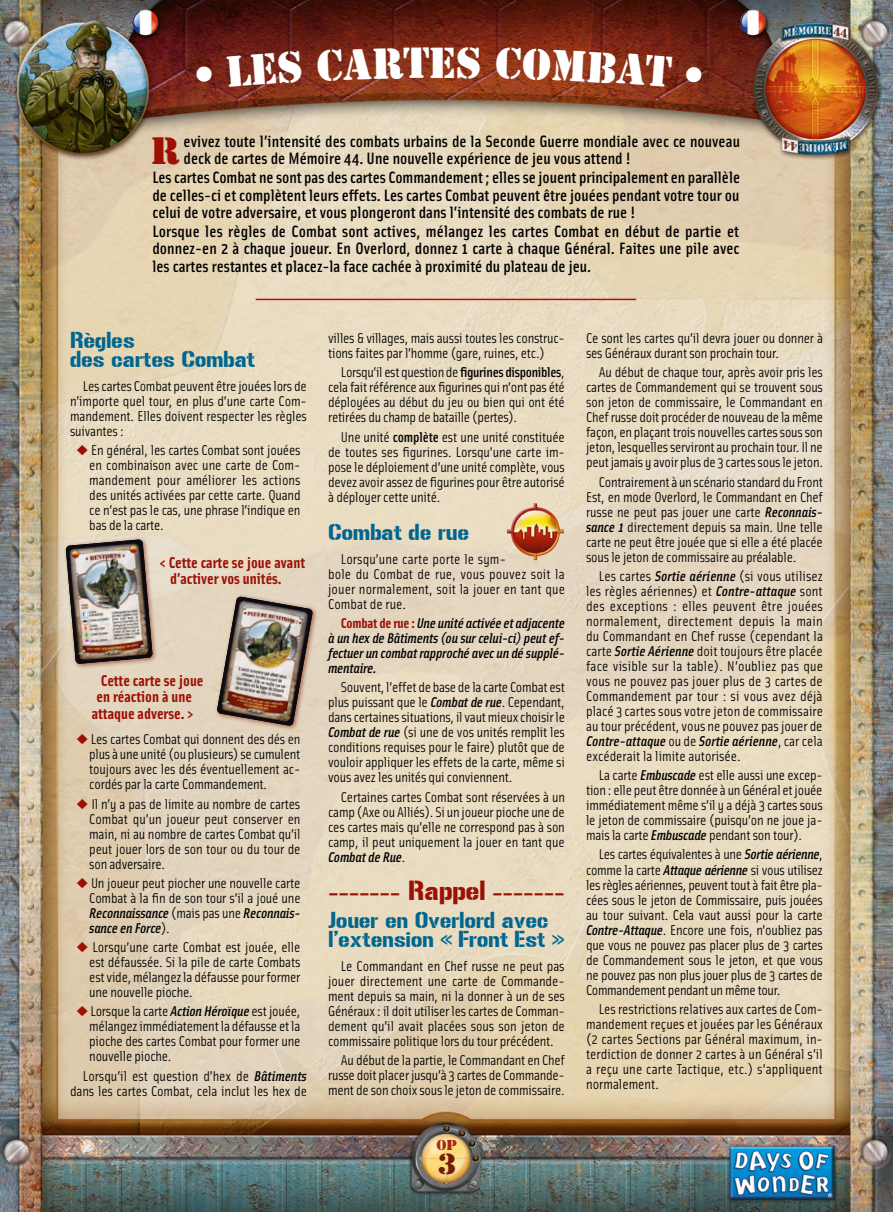
<style>
.page{position:relative;width:893px;height:1212px;background:#fff}
.page>*{position:absolute;margin:0;border:0;box-sizing:border-box;transform-origin:0 0}
.t1{font:40.5px "Stencil";color:#fff}
.t2{font:35.55px "Stencil";color:#9c1006;scale:1.05 1}
.t3{font:27px "Gunplay";letter-spacing:-.015em;color:#9c1006;scale:1.05 1}
.t4{font:27px "Stencil";color:#731d06;scale:1.11 1}
.t5{font:22.5px/19.2px "Gunplay";letter-spacing:-.015em;color:#006690;scale:1.05 1}
.t6{font:500 16.5px/17.2px "Solex OT";color:#000;text-align:justify;scale:1.05 1}
.t7{font:700 15.75px/16.5px "Solex OT";color:#9c1006;scale:1.05 1}
.t8{font:14.25px/15px "Solex OT";letter-spacing:-.015em;color:#000;text-align:justify;scale:1.05 1}
.t9{font:italic 500 14.25px/15px "Solex OT";letter-spacing:-.015em;color:#000;text-align:justify;scale:1.05 1}
.t10{font:14.25px/15px "Solex OT";letter-spacing:.005em;color:#000;scale:1.05 1}
.t11{font:13.5px "Stencil";color:#a52915;scale:1.11 1}
.s1{color:#9c1006}
.s2{font-weight:500;font-style:italic}
.s3{font-weight:500}
.s4{font-weight:700;font-style:normal;color:#9c1006}
</style>
<div class="page">
<img style="left:0;top:0;width:893px;height:1212px">
<div style="left:132px;top:9px;width:31px;height:31px;background:#0a0800;opacity:.75"></div>
<img style="left:132px;top:10px;width:26px;height:25px;border-radius:13px">
<div style="left:740px;top:9px;width:31px;height:31px;background:#0a0800;opacity:.75"></div>
<img style="left:740px;top:10px;width:26px;height:25px;border-radius:13px">
<hr style="left:256px;top:299px;width:380px;height:1px;background:#b70e0c">
<div style="left:63px;top:536px;width:95px;height:134px;background:#944227;opacity:.75"></div>
<img style="left:66px;top:539px;width:86px;height:125px">
<div style="left:214px;top:594px;width:105px;height:137px;background:#944227;opacity:.75"></div>
<img style="left:217px;top:597px;width:95px;height:129px">
<img style="left:507px;top:503px;width:57px;height:57px">
<svg style="left:196px;top:66px;width:17px;height:16px"></svg>
<svg style="left:226px;top:48px;width:203px;height:39px;background:#802c1a"></svg>
<svg style="left:458px;top:47px;width:214px;height:40px;background:#903419"></svg>
<svg style="left:686px;top:66px;width:16px;height:17px"></svg>
<h1 class="t1" style="left:429px;top:37px;width:28px">e</h1>
<h2 class="t2" style="left:151px;top:128px;width:29px">R</h2>
<p class="t6" style="left:184px;top:132px;width:531px">evivez toute l’intensité des combats urbains de la Seconde Guerre mondiale avec ce nouveau deck de cartes de Mémoire 44. Une nouvelle expérience de jeu vous attend !</p>
<p class="t6" style="left:152px;top:168px;width:561px">Les cartes Combat ne sont pas des cartes Commandement ; elles se jouent principalement en parallèle de celles-ci et complètent leurs effets. Les cartes Combat peuvent être jouées pendant votre tour ou celui de votre adversaire, et vous plongeront dans l’intensité des combats de rue !</p>
<p class="t6" style="left:152px;top:222px;width:561px">Lorsque les règles de Combat sont actives, mélangez les cartes Combat en début de partie et donnez-en 2 à chaque joueur. En Overlord, donnez 1 carte à chaque Général. Faites une pile avec les cartes restantes et placez-la face cachée à proximité du plateau de jeu.</p>
<h3 class="t5" style="left:70px;top:332px;width:178px">Règles<br>des cartes Combat</h3>
<p class="t8" style="left:70px;top:378px;width:227px;text-indent:13px">Les cartes Combat peuvent être jouées lors de n’importe quel tour, en plus d’une carte Com&shy;mandement. Elles doivent respecter les règles suivantes :</p>
<p class="t8" style="left:89px;top:442px;width:203px;text-indent:-13px"><span class="s1">◆</span> En général, les cartes Combat sont jouées en combinaison avec une carte de Com&shy;mandement pour améliorer les actions des unités activées par cette carte. Quand ce n’est pas le cas, une phrase l’indique en bas de la carte.</p>
<p class="t7" style="left:170px;top:553px;width:130px;text-indent:-11px">&lt; Cette carte se joue avant d’activer vos unités.</p>
<p class="t7" style="left:92px;top:671px;width:108px;text-indent:9px">Cette carte se joue en réaction à une attaque adverse. &gt;</p>
<p class="t8" style="left:89px;top:731px;width:203px;text-indent:-13px"><span class="s1">◆</span> Les cartes Combat qui donnent des dés en plus à une unité (ou plusieurs) se cumulent toujours avec les dés éventuellement ac&shy;cordés par la carte Commandement.</p>
<p class="t8" style="left:89px;top:796px;width:203px;text-indent:-13px"><span class="s1">◆</span> Il n’y a pas de limite au nombre de cartes Combat qu’un joueur peut conserver en main, ni au nombre de cartes Combat qu’il peut jouer lors de son tour ou du tour de son adversaire.</p>
<p class="t8" style="left:89px;top:875px;width:203px;text-indent:-13px"><span class="s1">◆</span> Un joueur peut piocher une nouvelle carte Combat à la fin de son tour s’il a joué une <span class="s2">Reconnaissance</span> (mais pas une <span class="s2">Reconnais&shy;sance en Force</span>).</p>
<p class="t8" style="left:89px;top:939px;width:203px;text-indent:-13px"><span class="s1">◆</span> Lorsqu’une carte Combat est jouée, elle est défaussée. Si la pile de carte Combats est vide, mélangez la défausse pour former une nouvelle pioche.</p>
<p class="t8" style="left:89px;top:1003px;width:203px;text-indent:-13px"><span class="s1">◆</span> Lorsque la carte <span class="s2">Action Héroïque</span> est jouée, mélangez immédiatement la défausse et la pioche des cartes Combat pour former une nouvelle pioche.</p>
<p class="t8" style="left:70px;top:1068px;width:227px;text-align:right">Lorsqu’il est question d’hex de <span class="s2">Bâtiments </span>dans les cartes Combat, cela inclut les hex de</p>
<p class="t8" style="left:328px;top:330px;width:227px">villes &amp; villages, mais aussi toutes les construc&shy;tions faites par l’homme (gare, ruines, etc.)</p>
<p class="t8" style="left:328px;top:364px;width:227px;text-indent:13px">Lorsqu’il est question de<span class="s3">figurines disponibles</span>, cela fait référence aux figurines qui n’ont pas été déployées au début du jeu ou bien qui ont été retirées du champ de bataille (pertes).</p>
<p class="t8" style="left:328px;top:429px;width:227px;text-indent:13px">Une unité <span class="s3">complète</span> est une unité constituée de toutes ses figurines. Lorsqu’une carte im&shy;pose le déploiement d’une unité complète, vous devez avoir assez de figurines pour être autorisé à déployer cette unité.</p>
<h3 class="t5" style="left:328px;top:524px;width:136px">Combat de rue</h3>
<p class="t10" style="left:328px;top:551px;width:227px;text-indent:13px">Lorsqu’une carte porte le sym-<br>bole du Combat de rue, vous pouvez soit la jouer normalement, soit la jouer en tant que<br>Combat de rue.</p>
<p class="t9" style="left:328px;top:615px;width:227px;text-indent:13px"><span class="s4">Combat de rue :</span> Une unité activée et adjacente à un hex de Bâtiments (ou sur celui-ci) peut ef&shy;fectuer un combat rapproché avec un dé supplé&shy;mentaire.</p>
<p class="t8" style="left:328px;top:679px;width:227px;text-indent:13px">Souvent, l’effet de base de la carte Combat est plus puissant que le <span class="s2">Combat de rue</span>. Cependant, dans certaines situations, il vaut mieux choisir le <span class="s2">Combat de rue</span> (si une de vos unités remplit les conditions requises pour le faire) plutôt que de vouloir appliquer les effets de la carte, même si vous avez les unités qui conviennent.</p>
<p class="t8" style="left:328px;top:788px;width:227px;text-indent:13px">Certaines cartes Combat sont réservées à un camp (Axe ou Alliés). Si un joueur pioche une de ces cartes mais qu’elle ne correspond pas à son camp, il peut uniquement la jouer en tant que <span class="s2">Combat de Rue</span>.</p>
<h3 class="t3" style="left:328px;top:876px;width:227px">------- Rappel -------</h3>
<h3 class="t5" style="left:328px;top:912px;width:227px">Jouer en Overlord avec l’extension « Front Est »</h3>
<p class="t8" style="left:328px;top:957px;width:227px;text-indent:13px">Le Commandant en Chef russe ne peut pas jouer directement une carte de Commande&shy;ment depuis sa main, ni la donner à un de ses Généraux : il doit utiliser les cartes de Comman&shy;dement qu’il avait placées sous son jeton de commissaire politique lors du tour précédent.</p>
<p class="t8" style="left:328px;top:1052px;width:227px;text-indent:13px">Au début de la partie, le Commandant en Chef russe doit placer jusqu’à 3 cartes de Commande&shy;ment de son choix sous le jeton de commissaire.</p>
<p class="t11" style="left:437px;top:1136px;width:20px">0P</p>
<h3 class="t4" style="left:438px;top:1146px;width:19px">3</h3>
<p class="t8" style="left:586px;top:330px;width:227px">Ce sont les cartes qu’il devra jouer ou donner à ses Généraux durant son prochain tour.</p>
<p class="t8" style="left:586px;top:364px;width:227px;text-indent:13px">Au début de chaque tour, après avoir pris les cartes de Commandement qui se trouvent sous son jeton de commissaire, le Commandant en Chef russe doit procéder de nouveau de la même façon, en plaçant trois nouvelles cartes sous son jeton, lesquelles serviront au prochain tour. Il ne peut jamais y avoir plus de 3 cartes sous le jeton.</p>
<p class="t8" style="left:586px;top:474px;width:227px;text-indent:13px">Contrairement à un scénario standard du Front Est, en mode Overlord, le Commandant en Chef russe ne peut pas jouer une carte <span class="s2">Reconnais&shy;sance 1</span> directement depuis sa main. Une telle carte ne peut être jouée que si elle a été placée sous le jeton de commissaire au préalable.</p>
<p class="t8" style="left:586px;top:568px;width:227px;text-indent:13px">Les cartes <span class="s2">Sortie aérienne</span> (si vous utilisez les règles aériennes) et <span class="s2">Contre-attaque</span> sont des exceptions : elles peuvent être jouées normalement, directement depuis la main du Commandant en Chef russe (cependant la carte <span class="s2">Sortie Aérienne</span> doit toujours être placée face visible sur la table). N’oubliez pas que vous ne pouvez pas jouer plus de 3 cartes de Commandement par tour : si vous avez déjà placé 3 cartes sous votre jeton de commissaire au tour précédent, vous ne pouvez pas jouer de <span class="s2">Contre-attaque</span> ou de <span class="s2">Sortie aérienne</span>, car cela excéderait la limite autorisée.</p>
<p class="t8" style="left:586px;top:767px;width:227px;text-indent:13px">La carte <span class="s2">Embuscade</span> est elle aussi une excep&shy;tion : elle peut être donnée à un Général et jouée immédiatement même s’il y a déjà 3 cartes sous le jeton de commissaire (puisqu’on ne joue ja&shy;mais la carte <span class="s2">Embuscade</span> pendant son tour).</p>
<p class="t8" style="left:586px;top:846px;width:227px;text-indent:13px">Les cartes équivalentes à une <span class="s2">Sortie aérienne</span>, comme la carte <span class="s2">Attaque aérienne</span> si vous utilisez les règles aériennes, peuvent tout à fait être pla&shy;cées sous le jeton de Commissaire, puis jouées au tour suivant. Cela vaut aussi pour la carte <span class="s2">Contre-Attaque</span>. Encore une fois, n’oubliez pas que vous ne pouvez pas placer plus de 3 cartes de Commandement sous le jeton, et que vous ne pouvez pas non plus jouer plus de 3 cartes de Commandement pendant un même tour.</p>
<p class="t8" style="left:586px;top:1001px;width:227px;text-indent:13px">Les restrictions relatives aux cartes de Com&shy;mandement reçues et jouées par les Généraux (2 cartes Sections par Général maximum, in&shy;terdiction de donner 2 cartes à un Général s’il a reçu une carte Tactique, etc.) s’appliquent normalement.</p>
</div>
